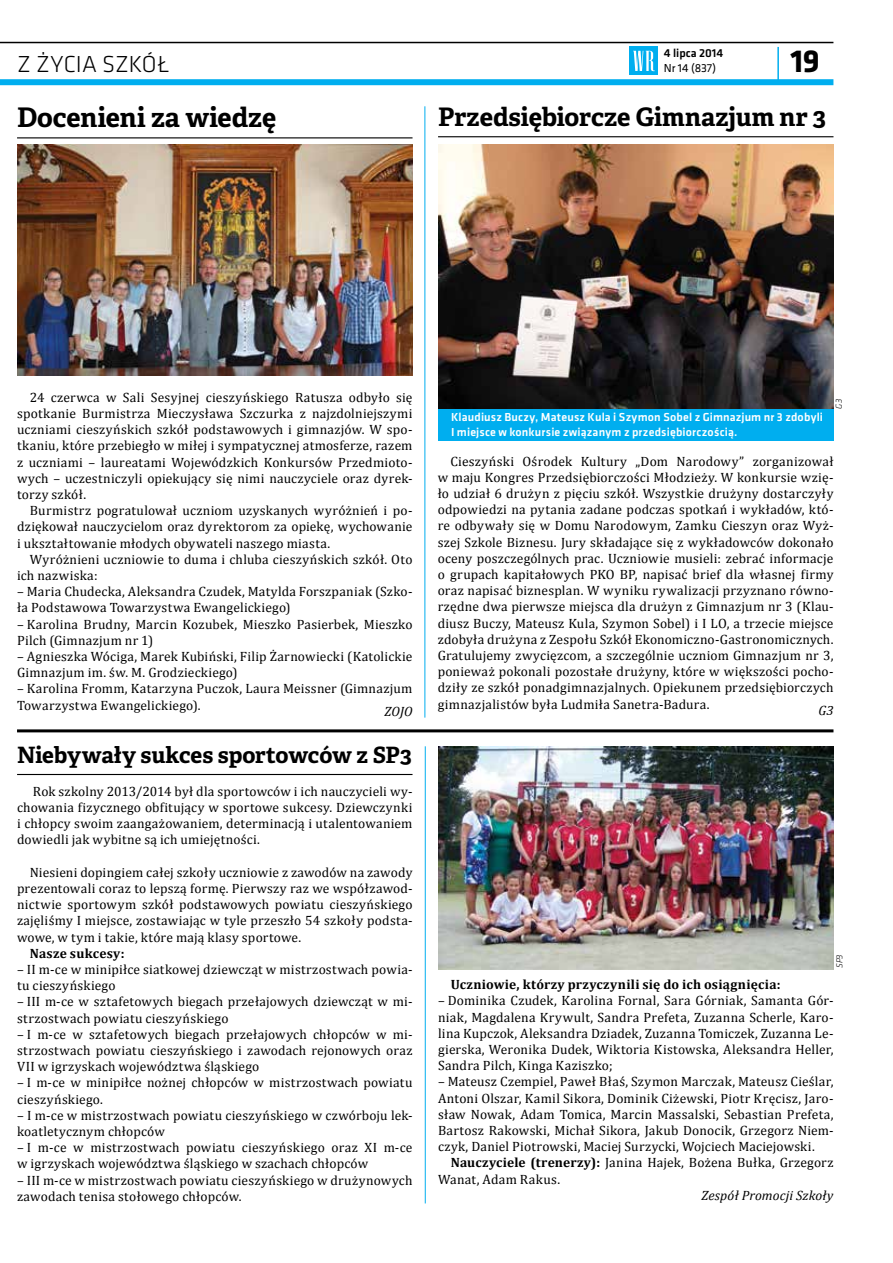
<style>
.page{position:relative;width:893px;height:1263px;background:#fff}
.page>*{position:absolute;margin:0;border:0;box-sizing:border-box;transform-origin:0 0}
.t1{font:700 33px "Klavika";color:#000}
.t2{font:700 27px "Adelle Basic";letter-spacing:-.005em;color:#000}
.t3{font:700 25.5px "Adelle Basic";letter-spacing:-.005em;color:#000}
.t4{font:300 24px "Klavika";color:#000}
.t5{font:700 22.5px "Adelle Basic";letter-spacing:-.005em;color:#000}
.t6{font:13.5px/16.2px "Cambria";letter-spacing:.015em;color:#000}
.t7{font:700 13.5px "Cambria";letter-spacing:.02em;color:#000}
.t8{font:italic 13.5px "Cambria";letter-spacing:.01em;color:#000}
.t9{font:500 12px/14.4px "Klavika";letter-spacing:.015em;color:#fff}
.t10{font:500 12px "Klavika";color:#000}
.t11{font:12px "Klavika";color:#000}
.t12{font:italic 300 9px "Klavika";color:#000}
.s1{font-weight:700}
</style>
<div class="page">
<hr style="left:0;top:42px;width:833px;height:1px;background:#000">
<div style="left:0;top:79px;width:833px;height:6px;background:#00aeef"></div>
<hr style="left:777px;top:47px;width:2px;height:35px;background:#00aeef">
<div style="left:630px;top:47px;width:28px;height:28px;background:#00aeef"></div>
<svg style="left:633px;top:51px;width:22px;height:20px"></svg>
<hr style="left:17px;top:137px;width:396px;height:1px;background:#000">
<img style="left:17px;top:145px;width:395px;height:231px">
<hr style="left:438px;top:136px;width:395px;height:1px;background:#000">
<img style="left:438px;top:145px;width:395px;height:264px">
<hr style="left:17px;top:774px;width:395px;height:1px;background:#000">
<img style="left:438px;top:746px;width:395px;height:223px">
<hr style="left:17px;top:729px;width:816px;height:3px;background:#000">
<hr style="left:425px;top:746px;width:1px;height:457px;background:#00aeef">
<hr style="left:424px;top:106px;width:1px;height:612px;background:#00aeef">
<div style="left:438px;top:409px;width:395px;height:31px;background:#00aeef"></div>
<p class="t10" style="left:664px;top:45px;width:61px">4 lipca 2014</p>
<h3 class="t4" style="left:17px;top:49px;width:154px">Z ŻYCIA SZKÓŁ</h3>
<p class="t11" style="left:664px;top:60px;width:54px">Nr 14 (837)</p>
<h1 class="t1" style="left:790px;top:37px;width:31px">19</h1>
<h2 class="t2" style="left:17px;top:100px;width:261px">Docenieni za wiedzę</h2>
<h3 class="t3" style="left:438px;top:100px;width:390px">Przedsiębiorcze Gimnazjum nr 3</h3>
<p class="t6" style="left:17px;top:389px;width:397px;text-align:justify;text-indent:13px">24 czerwca w Sali Sesyjnej cieszyńskiego Ratusza odbyło się spotkanie Burmistrza Mieczysława Szczurka z najzdolniejszymi uczniami cieszyńskich szkół podstawowych i gimnazjów. W spo&shy;tkaniu, które przebiegło w miłej i sympatycznej atmosferze, razem z uczniami – laureatami Wojewódzkich Konkursów Przedmioto&shy;wych – uczestniczyli opiekujący się nimi nauczyciele oraz dyrek&shy;torzy szkół.</p>
<p class="t6" style="left:17px;top:502px;width:397px;text-align:justify;text-indent:13px">Burmistrz pogratulował uczniom uzyskanych wyróżnień i po&shy;dziękował nauczycielom oraz dyrektorom za opiekę, wychowanie i ukształtowanie młodych obywateli naszego miasta.</p>
<p class="t6" style="left:17px;top:551px;width:397px;text-indent:13px">Wyróżnieni uczniowie to duma i chluba cieszyńskich szkół. Oto ich nazwiska:</p>
<p class="t6" style="left:17px;top:583px;width:397px">– Maria Chudecka, Aleksandra Czudek, Matylda Forszpaniak (Szko&shy;ła Podstawowa Towarzystwa Ewangelickiego)</p>
<p class="t6" style="left:17px;top:616px;width:397px">– Karolina Brudny, Marcin Kozubek, Mieszko Pasierbek, Mieszko<br>Pilch (Gimnazjum nr 1)</p>
<p class="t6" style="left:17px;top:648px;width:397px">– Agnieszka Wóciga, Marek Kubiński, Filip Żarnowiecki (Katolickie<br>Gimnazjum im. św. M. Grodzieckiego)</p>
<p class="t6" style="left:17px;top:681px;width:397px">– Karolina Fromm, Katarzyna Puczok, Laura Meissner (Gimnazjum<br>Towarzystwa Ewangelickiego).</p>
<p class="t8" style="left:385px;top:703px;width:29px">ZOJO</p>
<h3 class="t5" style="left:17px;top:741px;width:396px">Niebywały sukces sportowców z SP3</h3>
<p class="t6" style="left:17px;top:783px;width:397px;text-align:justify;text-indent:16px">Rok szkolny 2013/2014 był dla sportowców i ich nauczycieli wy&shy;chowania fizycznego obfitujący w sportowe sukcesy. Dziewczynki i chłopcy swoim zaangażowaniem, determinacją i utalentowaniem dowiedli jak wybitne są ich umiejętności.</p>
<p class="t6" style="left:17px;top:864px;width:397px;text-align:justify;text-indent:13px">Niesieni dopingiem całej szkoły uczniowie z zawodów na zawody prezentowali coraz to lepszą formę. Pierwszy raz we współzawod&shy;nictwie sportowym szkół podstawowych powiatu cieszyńskiego zajęliśmy I miejsce, zostawiając w tyle przeszło 54 szkoły podsta&shy;wowe, w tym i takie, które mają klasy sportowe.</p>
<p class="t7" style="left:30px;top:945px;width:96px">Nasze sukcesy:</p>
<p class="t6" style="left:17px;top:961px;width:397px">– II m-ce w minipiłce siatkowej dziewcząt w mistrzostwach powia&shy;tu cieszyńskiego</p>
<p class="t6" style="left:17px;top:993px;width:397px">– III m-ce w sztafetowych biegach przełajowych dziewcząt w mi&shy;strzostwach powiatu cieszyńskiego</p>
<p class="t6" style="left:17px;top:1026px;width:397px;text-align:justify">– I m-ce w sztafetowych biegach przełajowych chłopców w mi&shy;strzostwach powiatu cieszyńskiego i zawodach rejonowych oraz VII w igrzyskach województwa śląskiego</p>
<p class="t6" style="left:17px;top:1074px;width:397px">– I m-ce w minipiłce nożnej chłopców w mistrzostwach powiatu cieszyńskiego.</p>
<p class="t6" style="left:17px;top:1107px;width:397px">– I m-ce w mistrzostwach powiatu cieszyńskiego w czwórboju lek&shy;koatletycznym chłopców</p>
<p class="t6" style="left:17px;top:1139px;width:397px">– I m-ce w mistrzostwach powiatu cieszyńskiego oraz XI m-ce w igrzyskach województwa śląskiego w szachach chłopców</p>
<p class="t6" style="left:17px;top:1172px;width:397px">– III m-ce w mistrzostwach powiatu cieszyńskiego w drużynowych zawodach tenisa stołowego chłopców.</p>
<p class="t9" style="left:451px;top:410px;width:374px">Klaudiusz Buczy, Mateusz Kula i Szymon Sobel z Gimnazjum nr 3 zdobyli<br>I miejsce w konkursie związanym z przedsiębiorczością.</p>
<p class="t12" style="left:833px;top:409px;width:11px;rotate:-90deg">G3</p>
<p class="t6" style="left:438px;top:453px;width:397px;text-align:justify;text-indent:13px">Cieszyński Ośrodek Kultury „Dom Narodowy” zorganizował w maju Kongres Przedsiębiorczości Młodzieży. W konkursie wzię&shy;ło udział 6 drużyn z pięciu szkół. Wszystkie drużyny dostarczyły odpowiedzi na pytania zadane podczas spotkań i wykładów, któ&shy;re odbywały się w Domu Narodowym, Zamku Cieszyn oraz Wyż&shy;szej Szkole Biznesu. Jury składające się z wykładowców dokonało oceny poszczególnych prac. Uczniowie musieli: zebrać informacje o grupach kapitałowych PKO BP, napisać brief dla własnej firmy oraz napisać biznesplan. W wyniku rywalizacji przyznano równo&shy;rzędne dwa pierwsze miejsca dla drużyn z Gimnazjum nr 3 (Klau&shy;diusz Buczy, Mateusz Kula, Szymon Sobel) i I LO, a trzecie miejsce zdobyła drużyna z Zespołu Szkół Ekonomiczno-Gastronomicznych.<br>Gratulujemy zwycięzcom, a szczególnie uczniom Gimnazjum nr 3, ponieważ pokonali pozostałe drużyny, które w większości pocho&shy;dziły ze szkół ponadgimnazjalnych. Opiekunem przedsiębiorczych gimnazjalistów była Ludmiła Sanetra-Badura.</p>
<p class="t8" style="left:818px;top:702px;width:17px">G3</p>
<p class="t12" style="left:834px;top:968px;width:15px;rotate:-90deg">SP3</p>
<p class="t7" style="left:451px;top:976px;width:331px">Uczniowie, którzy przyczynili się do ich osiągnięcia:</p>
<p class="t6" style="left:438px;top:992px;width:397px;text-align:justify">– Dominika Czudek, Karolina Fornal, Sara Górniak, Samanta Gór&shy;niak, Magdalena Krywult, Sandra Prefeta, Zuzanna Scherle, Karo&shy;lina Kupczok, Aleksandra Dziadek, Zuzanna Tomiczek, Zuzanna Le&shy;gierska, Weronika Dudek, Wiktoria Kistowska, Aleksandra Heller, Sandra Pilch, Kinga Kaziszko;</p>
<p class="t6" style="left:438px;top:1073px;width:397px;text-align:justify">– Mateusz Czempiel, Paweł Błaś, Szymon Marczak, Mateusz Cieślar, Antoni Olszar, Kamil Sikora, Dominik Ciżewski, Piotr Kręcisz, Jaro&shy;sław Nowak, Adam Tomica, Marcin Massalski, Sebastian Prefeta, Bartosz Rakowski, Michał Sikora, Jakub Donocik, Grzegorz Niem&shy;czyk, Daniel Piotrowski, Maciej Surzycki, Wojciech Maciejowski.</p>
<p class="t6" style="left:438px;top:1154px;width:397px;text-indent:13px"><span class="s1">Nauczyciele (trenerzy):</span> Janina Hajek, Bożena Bułka, Grzegorz<br>Wanat, Adam Rakus.</p>
<p class="t8" style="left:701px;top:1187px;width:133px">Zespół Promocji Szkoły</p>
</div>
